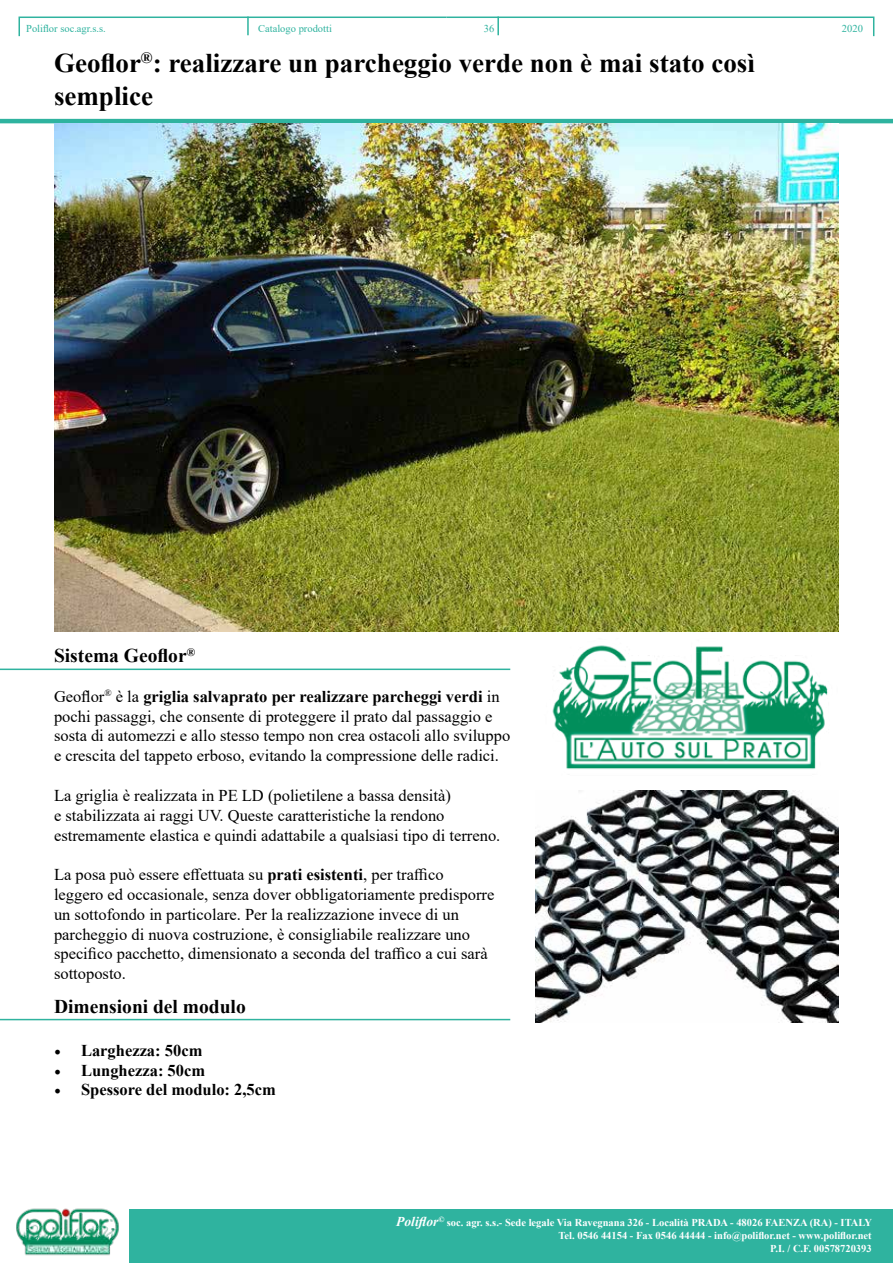
<style>
.page{position:relative;width:893px;height:1263px;background:#fff}
.page>*{position:absolute;margin:0;border:0;box-sizing:border-box;transform-origin:0 0}
.t1{font:700 27px/32.4px "Times New Roman";color:#000}
.t2{font:700 19.5px "Times New Roman";color:#000}
.t3{font:16.5px/19.8px "Times New Roman";color:#000}
.t4{font:700 16.5px "Times New Roman";color:#000}
.t5{font:700 10.5px/12.6px "Times New Roman";color:#fff;text-align:right}
.t6{font:10.5px "Times New Roman";color:#2fb39f}
.s1{font-weight:700}
.s2{font-family:"Minion Pro";font-weight:400;font-size:18px}
.s3{font-style:italic;font-size:13.5px}
</style>
<div class="page">
<div style="left:129px;top:1209px;width:764px;height:54px;background:#2fb39f"></div>
<hr style="left:0;top:119px;width:893px;height:4px;background:#2fb39f">
<hr style="left:0;top:668px;width:510px;height:2px;background:#2fb39f">
<hr style="left:0;top:1019px;width:510px;height:1px;background:#2fb39f">
<img style="left:536px;top:631px;width:303px;height:392px">
<img style="left:54px;top:123px;width:785px;height:508px">
<img style="left:16px;top:1208px;width:103px;height:48px">
<svg style="left:18px;top:16px;width:857px;height:21px"></svg>
<p class="t6" style="left:26px;top:21px;width:81px">Poliflor soc.agr.s.s.</p>
<p class="t6" style="left:258px;top:21px;width:75px">Catalogo prodotti</p>
<p class="t6" style="left:484px;top:21px;width:12px">36</p>
<p class="t6" style="left:842px;top:21px;width:22px">2020</p>
<h1 class="t1" style="left:54px;top:46px;width:702px">Geoflor<sup>®</sup>: realizzare un parcheggio verde non è mai stato così semplice</h1>
<p class="t2" style="left:54px;top:642px;width:143px">Sistema Geoflor<sup>®</sup></p>
<p class="t3" style="left:54px;top:686px;width:458px">Geoflor<sup>®</sup> è la <span class="s1">griglia salvaprato per realizzare parcheggi verdi</span> in pochi passaggi, che consente di proteggere il prato dal passaggio e sosta di automezzi e allo stesso tempo non crea ostacoli allo sviluppo e crescita del tappeto erboso, evitando la compressione delle radici.</p>
<p class="t3" style="left:54px;top:785px;width:448px">La griglia è realizzata in PE LD (polietilene a bassa densità)<br>e stabilizzata ai raggi UV. Queste caratteristiche la rendono estremamente elastica e quindi adattabile a qualsiasi tipo di terreno.</p>
<p class="t3" style="left:54px;top:864px;width:442px">La posa può essere effettuata su <span class="s1">prati esistenti</span>, per traffico leggero ed occasionale, senza dover obbligatoriamente predisporre un sottofondo in particolare. Per la realizzazione invece di un parcheggio di nuova costruzione, è consigliabile realizzare uno specifico pacchetto, dimensionato a seconda del traffico a cui sarà sottoposto.</p>
<p class="t2" style="left:54px;top:992px;width:193px">Dimensioni del modulo</p>
<p class="t4" style="left:54px;top:1038px;width:150px"><span class="s2">•</span> Larghezza: 50cm</p>
<p class="t4" style="left:54px;top:1058px;width:153px"><span class="s2">•</span> Lunghezza: 50cm</p>
<p class="t4" style="left:54px;top:1078px;width:223px"><span class="s2">•</span> Spessore del modulo: 2,5cm</p>
<p class="t5" style="left:396px;top:1216px;width:477px"><span class="s3">Poliflor</span><sup>©</sup> soc. agr. s.s.- Sede legale Via Ravegnana 326 - Località PRADA - 48026 FAENZA (RA) - ITALY<br>Tel. 0546 44154 - Fax 0546 44444 - info@poliflor.net - www.poliflor.net<br>P.I. / C.F. 00578720393</p>
</div>
